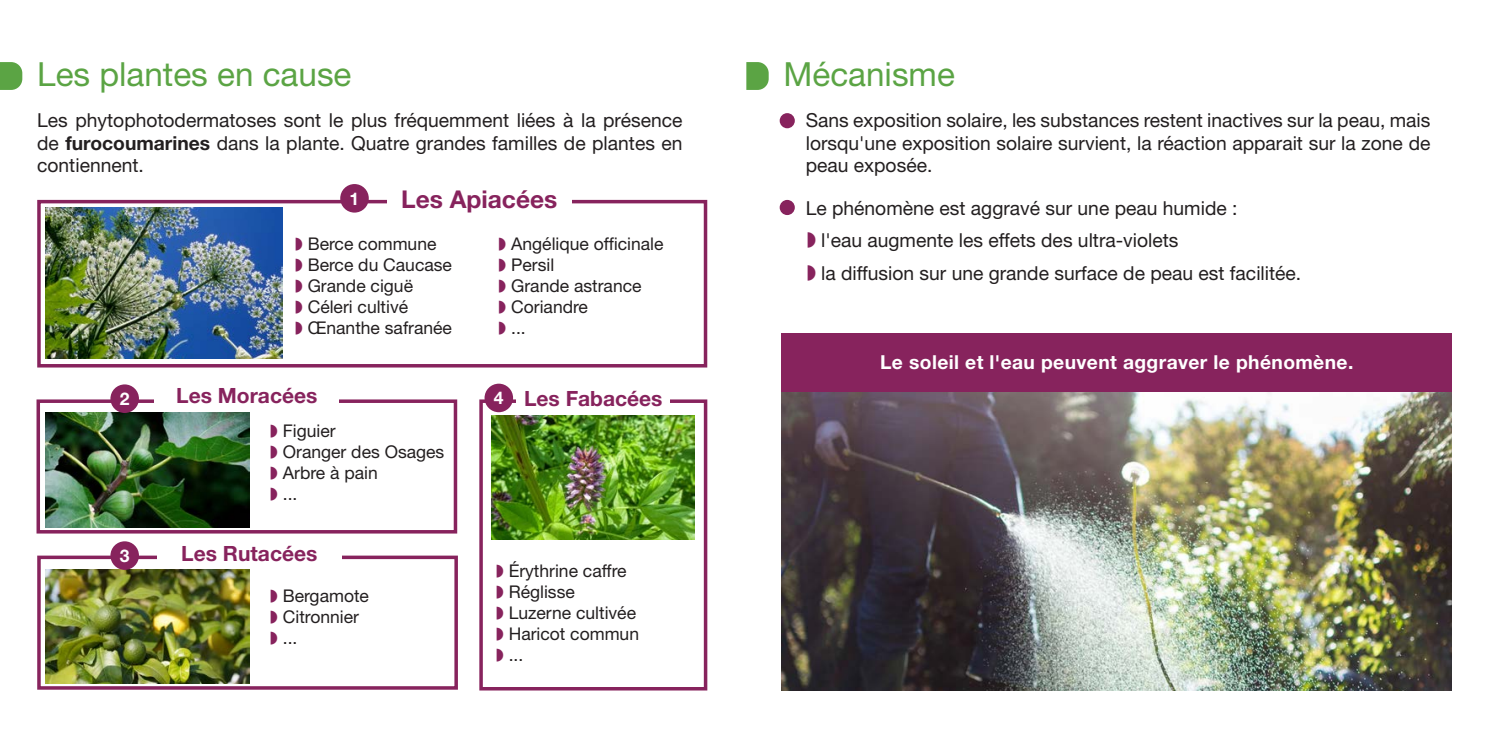
<style>
.page{position:relative;width:1489px;height:745px;background:#fff}
.page>*{position:absolute;margin:0;border:0;box-sizing:border-box;transform-origin:0 0}
.Titre{font:33.25px "Helvetica Neue LT Std";color:#5ba444}
.Texte_courant{font:700 24.5px "Helvetica Neue LT Std";color:#87235d}
.Texte_courant-2{font:700 21px "Helvetica Neue LT Std";color:#87235d}
.Texte_courant-3{font:19.25px/22.8px "Helvetica Neue LT Std";color:#231f20;text-align:justify}
.t1{font:700 19.25px "Helvetica Neue LT Std";letter-spacing:.02em;color:#fff}
.Texte_courant-4{font:17.5px/21px "Helvetica Neue LT Std";color:#231f20}
.Texte_courant-5{font:700 17.5px "Helvetica Neue LT Std";color:#fff}
.s1{font-weight:700}
</style>
<div class="page">
<svg style="left:0;top:62px;width:22px;height:28px"></svg>
<svg style="left:746px;top:62px;width:22px;height:28px"></svg>
<div style="left:781px;top:332px;width:670px;height:60px;background:#87235d"></div>
<img style="left:781px;top:392px;width:670px;height:298px">
<div style="left:779px;top:113px;width:15px;height:15px;background:#87235d;border-radius:50%"></div>
<div style="left:779px;top:200px;width:15px;height:15px;background:#87235d;border-radius:50%"></div>
<div style="left:37px;top:200px;width:670px;height:167px;border:4px solid #87235d"></div>
<img style="left:46px;top:208px;width:237px;height:150px">
<div style="left:387px;top:184px;width:184px;height:30px;background:#fff"></div>
<div style="left:36px;top:399px;width:421px;height:134px;border:4px solid #87235d"></div>
<div style="left:479px;top:399px;width:228px;height:291px;border:4px solid #87235d"></div>
<img style="left:46px;top:412px;width:203px;height:115px">
<img style="left:491px;top:415px;width:203px;height:124px">
<div style="left:155px;top:380px;width:184px;height:30px;background:#fff"></div>
<div style="left:516px;top:383px;width:154px;height:30px;background:#fff"></div>
<div style="left:37px;top:555px;width:421px;height:134px;border:4px solid #87235d"></div>
<img style="left:46px;top:569px;width:203px;height:114px">
<div style="left:157px;top:537px;width:184px;height:30px;background:#fff"></div>
<div style="left:340px;top:184px;width:29px;height:28px;background:#87235d;border-radius:50%"></div>
<div style="left:110px;top:384px;width:29px;height:28px;background:#87235d;border-radius:50%"></div>
<div style="left:110px;top:541px;width:29px;height:28px;background:#87235d;border-radius:50%"></div>
<div style="left:484px;top:383px;width:29px;height:29px;background:#87235d;border-radius:50%"></div>
<p class="Titre" style="left:37px;top:54px;width:316px">Les plantes en cause</p>
<p class="Titre" style="left:783px;top:54px;width:173px">Mécanisme</p>
<p class="Texte_courant-3" style="left:37px;top:108px;width:646px">Les phytophotodermatoses sont le plus fréquemment liées à la présence de <span class="s1">furocoumarines</span> dans la plante. Quatre grandes familles de plantes en contiennent.</p>
<p class="Texte_courant-3" style="left:805px;top:108px;width:626px">Sans exposition solaire, les substances restent inactives sur la peau, mais lorsqu'une exposition solaire survient, la réaction apparait sur la zone de peau exposée.</p>
<p class="Texte_courant-3" style="left:805px;top:196px;width:433px">Le phénomène est aggravé sur une peau humide :</p>
<p class="Texte_courant-3" style="left:821px;top:228px;width:359px">l'eau augmente les effets des ultra-violets</p>
<p class="Texte_courant-3" style="left:821px;top:261px;width:481px">la diffusion sur une grande surface de peau est facilitée.</p>
<p class="Texte_courant" style="left:401px;top:184px;width:158px">Les Apiacées</p>
<p class="Texte_courant-5" style="left:349px;top:187px;width:11px">1</p>
<p class="Texte_courant-4" style="left:308px;top:232px;width:146px">Berce commune<br>Berce du Caucase<br>Grande ciguë<br>Céleri cultivé<br>Œnanthe safranée</p>
<p class="Texte_courant-4" style="left:511px;top:232px;width:154px">Angélique officinale<br>Persil<br>Grande astrance<br>Coriandre<br>...</p>
<p class="Texte_courant-5" style="left:120px;top:387px;width:11px">2</p>
<p class="Texte_courant-5" style="left:120px;top:544px;width:11px">3</p>
<p class="Texte_courant-2" style="left:176px;top:382px;width:143px">Les Moracées</p>
<p class="Texte_courant-2" style="left:524px;top:385px;width:140px">Les Fabacées</p>
<p class="Texte_courant-5" style="left:494px;top:387px;width:11px">4</p>
<p class="Texte_courant-4" style="left:283px;top:419px;width:163px">Figuier<br>Oranger des Osages<br>Arbre à pain<br>...</p>
<p class="Texte_courant-2" style="left:181px;top:539px;width:138px">Les Rutacées</p>
<p class="Texte_courant-4" style="left:283px;top:584px;width:88px">Bergamote<br>Citronnier ...</p>
<p class="Texte_courant-4" style="left:508px;top:559px;width:132px">Érythrine caffre<br>Réglisse<br>Luzerne cultivée<br>Haricot commun ...</p>
<p class="t1" style="left:880px;top:350px;width:474px">Le soleil et l'eau peuvent aggraver le phénomène.</p>
</div>
